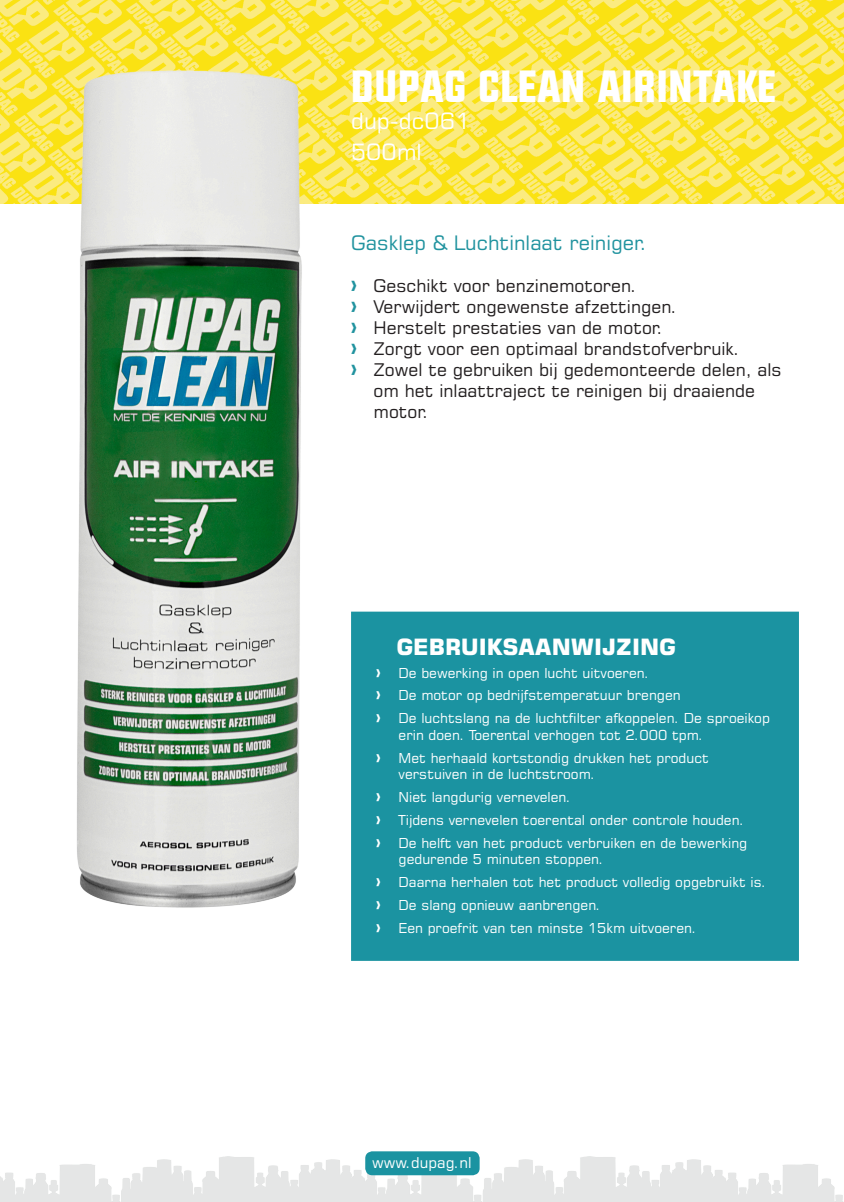
<style>
.page{position:relative;width:844px;height:1202px;background:#fff}
.page>*{position:absolute;margin:0;border:0;box-sizing:border-box;transform-origin:0 0}
.t1{font:45px "UPBOLTERS";color:#fff}
.t2{font:700 22.5px "Square 721 BT";color:#fff}
.t3{font:22.5px "Square 721 BT";color:#fff}
.t4{font:20px "Square 721 BT";color:#21939f}
.t5{font:17.5px "Square 721 BT";color:#231f20}
.t6{font:15px "Square 721 BT";color:#fff}
.t7{font:13.75px/22.9px "Square 721 BT";color:#fff}
.s1{font-family:"UPBOLTERS";color:#21939f}
.s2{font-family:"UPBOLTERS"}
</style>
<div class="page">
<img style="left:0;top:1156px;width:843px;height:45px">
<img style="left:0;top:0;width:843px;height:204px">
<div style="left:363px;top:624px;width:423px;height:324px;background:#1b93a1"></div>
<div style="left:351px;top:611px;width:447px;height:349px;border:25px solid #1b93a1"></div>
<img style="left:45px;top:60px;width:306px;height:848px">
<div style="left:365px;top:1151px;width:114px;height:23px;background:#1b93a1;border-radius:7px"></div>
<h1 class="t1" style="left:351px;top:64px;width:427px">DUPAG CLEAN AIRINTAKE</h1>
<h2 class="t3" style="left:351px;top:106px;width:121px">dup-dc061</h2>
<h2 class="t3" style="left:351px;top:138px;width:72px">500ml</h2>
<h3 class="t4" style="left:351px;top:230px;width:298px">Gasklep &amp; Luchtinlaat reiniger.</h3>
<p class="t5" style="left:351px;top:274px;width:287px"><span class="s1">&gt;</span> Geschikt voor benzinemotoren.</p>
<p class="t5" style="left:351px;top:295px;width:328px"><span class="s1">&gt;</span> Verwijdert ongewenste afzettingen.</p>
<p class="t5" style="left:351px;top:316px;width:314px"><span class="s1">&gt;</span> Herstelt prestaties van de motor.</p>
<p class="t5" style="left:351px;top:337px;width:390px"><span class="s1">&gt;</span> Zorgt voor een optimaal brandstofverbruik.</p>
<p class="t5" style="left:351px;top:358px;width:432px"><span class="s1">&gt;</span> Zowel te gebruiken bij gedemonteerde delen, als</p>
<p class="t5" style="left:373px;top:379px;width:383px">om het inlaattraject te reinigen bij draaiende</p>
<p class="t5" style="left:373px;top:400px;width:57px">motor.</p>
<h2 class="t2" style="left:396px;top:633px;width:281px">GEBRUIKSAANWIJZING</h2>
<p class="t7" style="left:376px;top:661px;width:395px"><span class="s2">&gt;</span> De bewerking in open lucht uitvoeren.<br><span class="s2">&gt;</span> De motor op bedrijfstemperatuur brengen<br><span class="s2">&gt;</span> De luchtslang na de luchtfilter afkoppelen. De sproeikop</p>
<p class="t7" style="left:376px;top:723px;width:334px;text-indent:22px">erin doen. Toerental verhogen tot 2.000 tpm. <span class="s2">&gt;</span> Met herhaald kortstondig drukken het product</p>
<p class="t7" style="left:376px;top:762px;width:372px;text-indent:22px">verstuiven in de luchtstroom.<br><span class="s2">&gt;</span> Niet langdurig vernevelen.<br><span class="s2">&gt;</span> Tijdens vernevelen toerental onder controle houden. <span class="s2">&gt;</span> De helft van het product verbruiken en de bewerking</p>
<p class="t7" style="left:376px;top:847px;width:391px;text-indent:22px">gedurende 5 minuten stoppen.<br><span class="s2">&gt;</span> Daarna herhalen tot het product volledig opgebruikt is. <span class="s2">&gt;</span> De slang opnieuw aanbrengen.<br><span class="s2">&gt;</span> Een proefrit van ten minste 15km uitvoeren.</p>
<p class="t6" style="left:372px;top:1152px;width:101px">www.dupag.nl</p>
</div>
